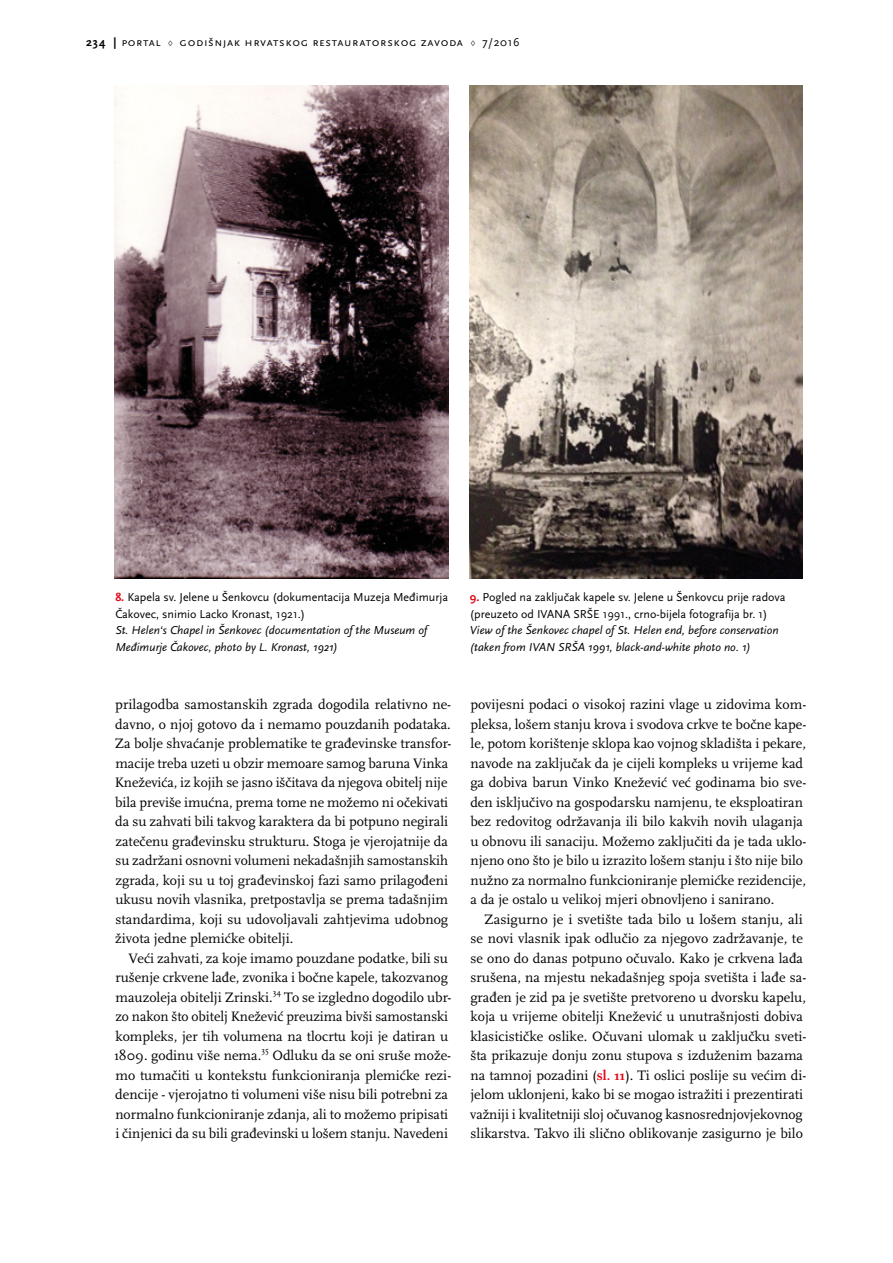
<style>
.page{position:relative;width:893px;height:1263px;background:#fff}
.page>*{position:absolute;margin:0;border:0;box-sizing:border-box;transform-origin:0 0}
.t1{font:14.25px/19.5px "Scala Pro";color:#000}
.t2{font:12px/16.5px "Scala Sans Pro";color:#000}
.t3{font:italic 12px/16.5px "Scala Sans Pro";color:#000}
.t4{font:12px "Scala Sans Pro";letter-spacing:.05em;color:#000}
.t5{font:8.55px "Scala Pro";color:#000}
.s1{font-weight:700}
.s2{font-family:"Scala Pro"}
.s3{font-weight:700;color:#e30613}
</style>
<div class="page">
<img style="left:115px;top:85px;width:333px;height:493px">
<img style="left:470px;top:85px;width:333px;height:493px">
<p class="t4" style="left:86px;top:35px;width:435px"><span class="s1">234 |</span> portal <span class="s2">♢</span> Godišnjak Hrvatskog restauratorskog zavoda <span class="s2">♢</span> 7/2016</p>
<p class="t2" style="left:115px;top:589px;width:334px"><span class="s3">8.</span> Kapela sv. Jelene u Šenkovcu (dokumentacija Muzeja Međimurja<br>Čakovec, snimio Lacko Kronast, 1921.)</p>
<p class="t3" style="left:115px;top:622px;width:313px">St. Helen‘s Chapel in Šenkovec (documentation of the Museum of<br>Međimurje Čakovec, photo by L. Kronast, 1921)</p>
<p class="t1" style="left:115px;top:695px;width:338px">prilagodba samostanskih zgrada dogodila relativno ne&shy;davno, o njoj gotovo da i nemamo pouzdanih podataka.<br>Za bolje shvaćanje problematike te građevinske transfor&shy;macije treba uzeti u obzir memoare samog baruna Vinka Kneževića, iz kojih se jasno iščitava da njegova obitelj nije bila previše imućna, prema tome ne možemo ni očekivati da su zahvati bili takvog karaktera da bi potpuno negirali zatečenu građevinsku strukturu. Stoga je vjerojatnije da su zadržani osnovni volumeni nekadašnjih samostanskih zgrada, koji su u toj građevinskoj fazi samo prilagođeni ukusu novih vlasnika, pretpostavlja se prema tadašnjim standardima, koji su udovoljavali zahtjevima udobnog života jedne plemićke obitelji.</p>
<p class="t1" style="left:115px;top:948px;width:334px;text-align:justify;text-indent:13px">Veći zahvati, za koje imamo pouzdane podatke, bili su rušenje crkvene lađe, zvonika i bočne kapele, takozvanog mauzoleja obitelji Zrinski.</p>
<p class="t5" style="left:273px;top:987px;width:10px">34</p>
<p class="t1" style="left:115px;top:987px;width:338px;text-indent:169px">To se izgledno dogodilo ubr&shy;zo nakon što obitelj Knežević preuzima bivši samostanski kompleks, jer tih volumena na tlocrtu koji je datiran u 1809. godinu više nema.</p>
<p class="t5" style="left:261px;top:1045px;width:9px">35</p>
<p class="t1" style="left:115px;top:1046px;width:337px;text-indent:157px">Odluku da se oni sruše može&shy;mo tumačiti u kontekstu funkcioniranja plemićke rezi&shy;dencije - vjerojatno ti volumeni više nisu bili potrebni za normalno funkcioniranje zdanja, ali to možemo pripisati i činjenici da su bili građevinski u lošem stanju. Navedeni</p>
<p class="t2" style="left:470px;top:589px;width:317px"><span class="s3">9.</span> Pogled na zaključak kapele sv. Jelene u Šenkovcu prije radova (preuzeto od IVANA SRŠE 1991., crno-bijela fotografija br. 1)</p>
<p class="t3" style="left:470px;top:622px;width:310px">View of the Šenkovec chapel of St. Helen end, before conservation (taken from IVAN SRŠA 1991, black-and-white photo no. 1)</p>
<p class="t1" style="left:470px;top:695px;width:337px">povijesni podaci o visokoj razini vlage u zidovima kom&shy;pleksa, lošem stanju krova i svodova crkve te bočne kape&shy;le, potom korištenje sklopa kao vojnog skladišta i pekare, navode na zaključak da je cijeli kompleks u vrijeme kad ga dobiva barun Vinko Knežević već godinama bio sve&shy;den isključivo na gospodarsku namjenu, te eksploatiran bez redovitog održavanja ili bilo kakvih novih ulaganja u obnovu ili sanaciju. Možemo zaključiti da je tada uklo&shy;njeno ono što je bilo u izrazito lošem stanju i što nije bilo nužno za normalno funkcioniranje plemićke rezidencije, a da je ostalo u velikoj mjeri obnovljeno i sanirano.</p>
<p class="t1" style="left:470px;top:909px;width:338px;text-indent:14px">Zasigurno je i svetište tada bilo u lošem stanju, ali se novi vlasnik ipak odlučio za njegovo zadržavanje, te se ono do danas potpuno očuvalo. Kako je crkvena lađa srušena, na mjestu nekadašnjeg spoja svetišta i lađe sa&shy;građen je zid pa je svetište pretvoreno u dvorsku kapelu, koja u vrijeme obitelji Knežević u unutrašnjosti dobiva klasicističke oslike. Očuvani ulomak u zaključku sveti&shy;šta prikazuje donju zonu stupova s izduženim bazama na tamnoj pozadini (<span class="s3">sl. 11</span>). Ti oslici poslije su većim di&shy;jelom uklonjeni, kako bi se mogao istražiti i prezentirati važniji i kvalitetniji sloj očuvanog kasnosrednjovjekovnog slikarstva. Takvo ili slično oblikovanje zasigurno je bilo</p>
</div>
